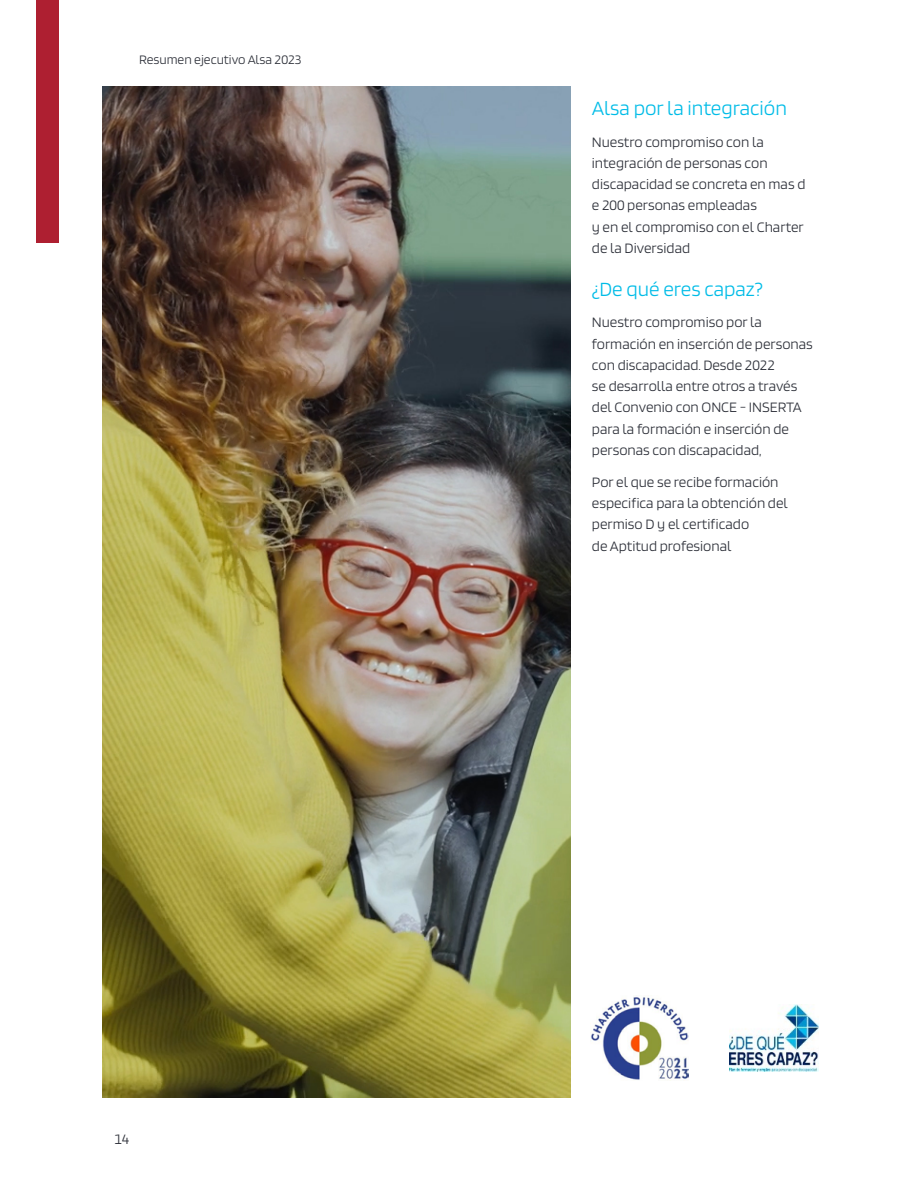
<style>
.page{position:relative;width:918px;height:1188px;background:#fff}
.page>*{position:absolute;margin:0;border:0;box-sizing:border-box;transform-origin:0 0}
.t1{font:300 21px "Alsa";color:#00bce7}
.t2{font:300 15px/21.3px "Alsa";color:#2c2f38}
.t3{font:300 13.5px "Alsa";color:#2c2f38}
</style>
<div class="page">
<img style="left:102px;top:86px;width:469px;height:1012px">
<img style="left:590px;top:995px;width:99px;height:86px">
<img style="left:730px;top:1005px;width:88px;height:67px">
<div style="left:36px;top:0;width:22px;height:243px;background:#ae1f31"></div>
<p class="t3" style="left:139px;top:53px;width:164px">Resumen ejecutivo Alsa 2023</p>
<p class="t2" style="left:114px;top:1129px;width:16px">14</p>
<h1 class="t1" style="left:592px;top:97px;width:197px">Alsa por la integración</h1>
<p class="t2" style="left:592px;top:131px;width:215px">Nuestro compromiso con la integración de personas con discapacidad se concreta en mas d e 200 personas empleadas<br>y en el compromiso con el Charter de la Diversidad</p>
<h1 class="t1" style="left:592px;top:278px;width:173px">¿De qué eres capaz?</h1>
<p class="t2" style="left:592px;top:312px;width:223px">Nuestro compromiso por la formación en inserción de personas con discapacidad. Desde 2022<br>se desarrolla entre otros a través del Convenio con ONCE - INSERTA para la formación e inserción de personas con discapacidad,</p>
<p class="t2" style="left:592px;top:472px;width:198px">Por el que se recibe formación especifica para la obtención del permiso D y el certificado<br>de Aptitud profesional</p>
</div>
